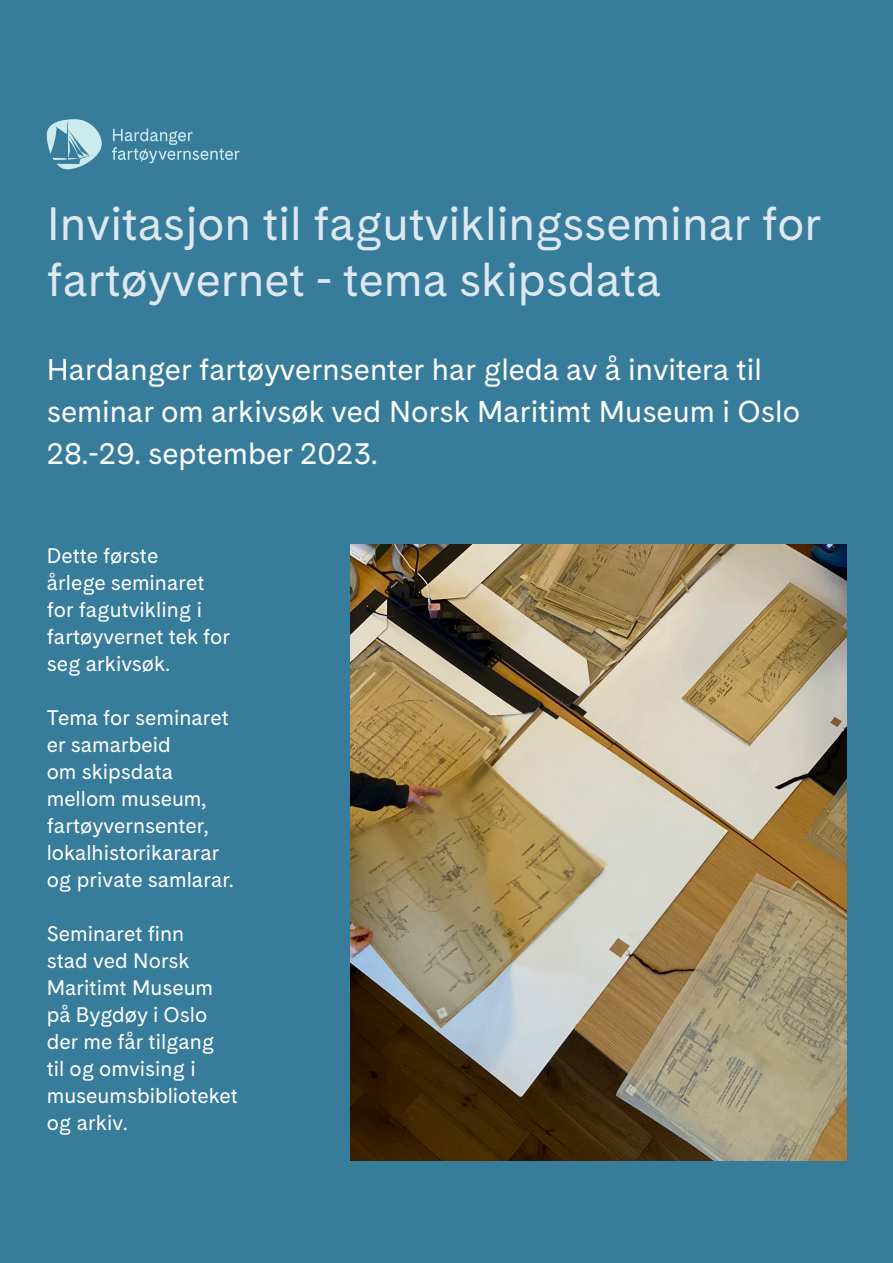
<style>
.page{position:relative;width:893px;height:1263px;background:#377c9a}
.page>*{position:absolute;margin:0;border:0;box-sizing:border-box;transform-origin:0 0}
.t1{font:46.5px/55.8px "Cadiz";color:#dde8f1}
.Ingress_kort_beskriv{font:30px/42px "Cadiz";color:#fff}
.t2{font:21px/27px "Cadiz";color:#fff}
</style>
<div class="page">
<svg style="left:47px;top:119px;width:55px;height:50px"></svg>
<svg style="left:112px;top:129px;width:128px;height:34px"></svg>
<img style="left:350px;top:544px;width:496px;height:617px">
<p class="t1" style="left:47px;top:195px;width:776px">Invitasjon til fagutviklingsseminar for fartøyvernet - tema skipsdata</p>
<p class="Ingress_kort_beskriv" style="left:47px;top:347px;width:755px">Hardanger fartøyvernsenter har gleda av å invitera til seminar om arkivsøk ved Norsk Maritimt Museum i Oslo<br>28.-29. september 2023.</p>
<p class="t2" style="left:47px;top:542px;width:185px">Dette første<br>årlege seminaret for fagutvikling i fartøyvernet tek for seg arkivsøk.</p>
<p class="t2" style="left:47px;top:704px;width:188px">Tema for seminaret er samarbeid<br>om skipsdata mellom museum, fartøyvernsenter, lokalhistorikararar og private samlarar.</p>
<p class="t2" style="left:47px;top:920px;width:193px">Seminaret finn<br>stad ved Norsk<br>Maritimt Museum på Bygdøy i Oslo der me får tilgang<br>til og omvising i museumsbiblioteket og arkiv.</p>
</div>
